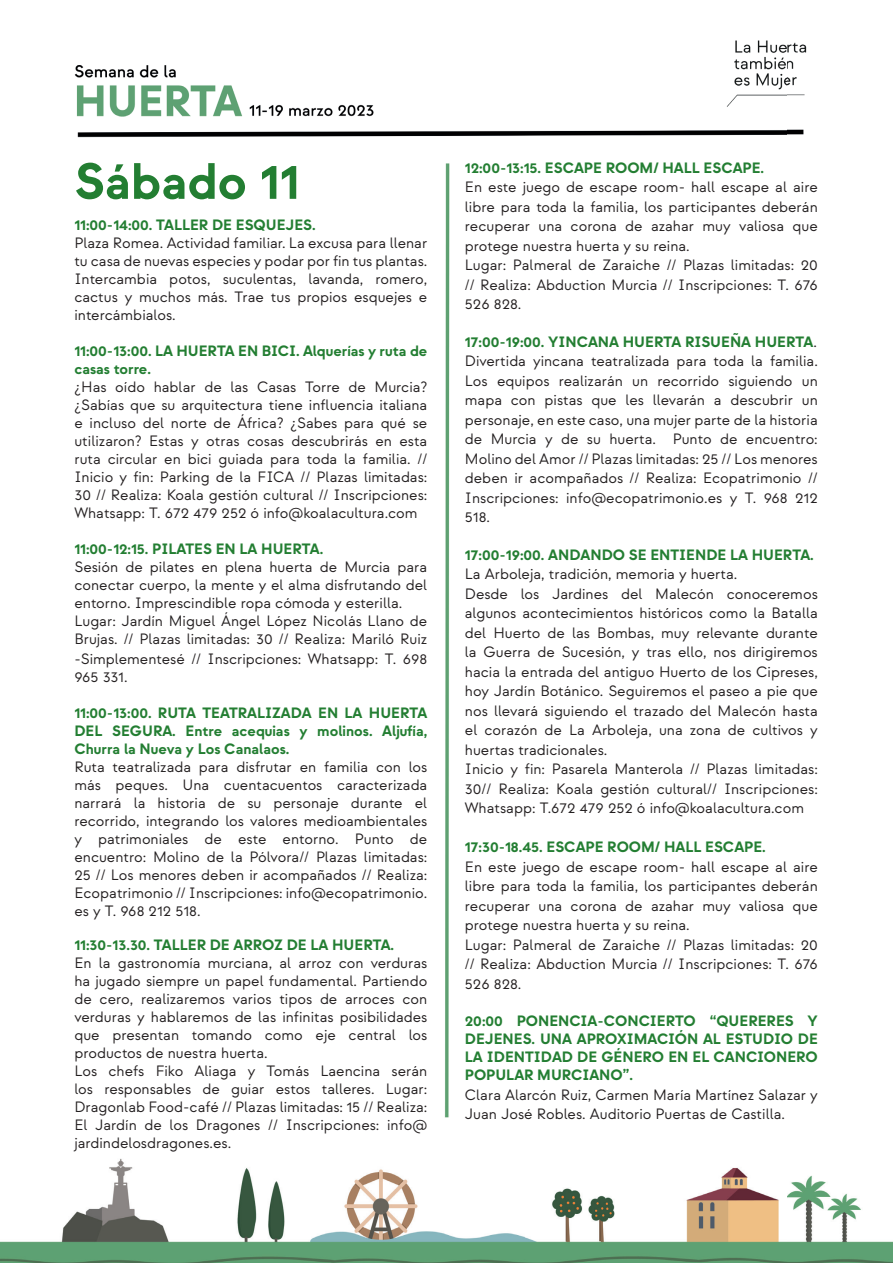
<style>
.page{position:relative;width:893px;height:1263px;background:#fff}
.page>*{position:absolute;margin:0;border:0;box-sizing:border-box;transform-origin:0 0}
.t1{font:700 51px "Strawford";color:#237e32}
.t2{font:15px/18px "Strawford";color:#231f20}
.t3{font:700 15px/18px "Strawford";color:#237e32;text-align:justify}
.s1{font-weight:700;color:#237e32}
</style>
<div class="page">
<img style="left:0;top:40px;width:893px;height:1223px">
<h1 class="t1" style="left:74px;top:150px;width:226px">Sábado 11</h1>
<p class="t3" style="left:74px;top:216px;width:243px">11:00-14:00. TALLER DE ESQUEJES.</p>
<p class="t2" style="left:74px;top:234px;width:354px;text-align:justify">Plaza Romea. Actividad familiar. La excusa para llenar tu casa de nuevas especies y podar por fin tus plantas.<br>Intercambia potos, suculentas, lavanda, romero, cactus y muchos más. Trae tus propios esquejes e intercámbialos.</p>
<p class="t3" style="left:74px;top:342px;width:354px">11:00-13:00. LA HUERTA EN BICI. Alquerías y ruta de casas torre.</p>
<p class="t2" style="left:74px;top:378px;width:354px;text-align:justify">¿Has oído hablar de las Casas Torre de Murcia? ¿Sabías que su arquitectura tiene influencia italiana e incluso del norte de África? ¿Sabes para qué se utilizaron? Estas y otras cosas descubrirás en esta ruta circular en bici guiada para toda la familia. // Inicio y fin: Parking de la FICA // Plazas limitadas:<br>30 // Realiza: Koala gestión cultural // Inscripciones:<br>Whatsapp: T. 672 479 252 ó info@koalacultura.com</p>
<p class="t3" style="left:74px;top:540px;width:250px">11:00-12:15. PILATES EN LA HUERTA.</p>
<p class="t2" style="left:74px;top:558px;width:354px">Sesión de pilates en plena huerta de Murcia para conectar cuerpo, la mente y el alma disfrutando del entorno. Imprescindible ropa cómoda y esterilla.<br>Lugar: Jardín Miguel Ángel López Nicolás Llano de Brujas. // Plazas limitadas: 30 // Realiza: Mariló Ruiz</p>
<p class="t2" style="left:74px;top:650px;width:354px">-Simplementesé // Inscripciones: Whatsapp: T. 698<br>965 331.</p>
<p class="t3" style="left:74px;top:704px;width:354px">11:00-13:00. RUTA TEATRALIZADA EN LA HUERTA DEL SEGURA. Entre acequias y molinos. Aljufía, Churra la Nueva y Los Canalaos.</p>
<p class="t2" style="left:74px;top:758px;width:354px;text-align:justify">Ruta teatralizada para disfrutar en familia con los más peques. Una cuentacuentos caracterizada narrará la historia de su personaje durante el recorrido, integrando los valores medioambientales y patrimoniales de este entorno. Punto de encuentro: Molino de la Pólvora// Plazas limitadas:<br>25 // Los menores deben ir acompañados // Realiza:<br>Ecopatrimonio // Inscripciones: info@ecopatrimonio. es y T. 968 212 518.</p>
<p class="t3" style="left:74px;top:936px;width:321px">11:30-13.30. TALLER DE ARROZ DE LA HUERTA.</p>
<p class="t2" style="left:74px;top:954px;width:354px">En la gastronomía murciana, al arroz con verduras ha jugado siempre un papel fundamental. Partiendo de cero, realizaremos varios tipos de arroces con verduras y hablaremos de las infinitas posibilidades que presentan tomando como eje central los productos de nuestra huerta.<br>Los chefs Fiko Aliaga y Tomás Laencina serán los responsables de guiar estos talleres. Lugar:<br>Dragonlab Food-café // Plazas limitadas: 15 // Realiza:<br>El Jardín de los Dragones // Inscripciones: info@ jardindelosdragones.es.</p>
<p class="t3" style="left:465px;top:159px;width:301px">12:00-13:15. ESCAPE ROOM/ HALL ESCAPE.</p>
<p class="t2" style="left:465px;top:177px;width:354px;line-height:19.5px">En este juego de escape room- hall escape al aire libre para toda la familia, los participantes deberán recuperar una corona de azahar muy valiosa que protege nuestra huerta y su reina.<br>Lugar: Palmeral de Zaraiche // Plazas limitadas: 20 // Realiza: Abduction Murcia // Inscripciones: T. 676<br>526 828.</p>
<p class="t2" style="left:465px;top:332px;width:354px;line-height:19.5px;text-align:justify"><span class="s1">17:00-19:00. YINCANA HUERTA RISUEÑA HUERTA</span>.<br>Divertida yincana teatralizada para toda la familia.<br>Los equipos realizarán un recorrido siguiendo un mapa con pistas que les llevarán a descubrir un personaje, en este caso, una mujer parte de la historia de Murcia y de su huerta. Punto de encuentro:<br>Molino del Amor // Plazas limitadas: 25 // Los menores deben ir acompañados // Realiza: Ecopatrimonio // Inscripciones: info@ecopatrimonio.es y T. 968 212<br>518.</p>
<p class="t3" style="left:465px;top:546px;width:350px">17:00-19:00. ANDANDO SE ENTIENDE LA HUERTA.</p>
<p class="t2" style="left:465px;top:564px;width:354px;line-height:19.5px">La Arboleja, tradición, memoria y huerta.<br>Desde los Jardines del Malecón conoceremos algunos acontecimientos históricos como la Batalla del Huerto de las Bombas, muy relevante durante la Guerra de Sucesión, y tras ello, nos dirigiremos hacia la entrada del antiguo Huerto de los Cipreses, hoy Jardín Botánico. Seguiremos el paseo a pie que nos llevará siguiendo el trazado del Malecón hasta el corazón de La Arboleja, una zona de cultivos y huertas tradicionales.<br>Inicio y fin: Pasarela Manterola // Plazas limitadas:<br>30// Realiza: Koala gestión cultural// Inscripciones:<br>Whatsapp: T.672 479 252 ó info@koalacultura.com</p>
<p class="t3" style="left:465px;top:838px;width:302px">17:30-18.45. ESCAPE ROOM/ HALL ESCAPE.</p>
<p class="t2" style="left:465px;top:857px;width:354px;line-height:19.5px">En este juego de escape room- hall escape al aire libre para toda la familia, los participantes deberán recuperar una corona de azahar muy valiosa que protege nuestra huerta y su reina.<br>Lugar: Palmeral de Zaraiche // Plazas limitadas: 20 // Realiza: Abduction Murcia // Inscripciones: T. 676<br>526 828.</p>
<p class="t3" style="left:465px;top:1012px;width:354px">20:00 PONENCIA-CONCIERTO “QUERERES Y DEJENES. UNA APROXIMACIÓN AL ESTUDIO DE LA IDENTIDAD DE GÉNERO EN EL CANCIONERO POPULAR MURCIANO”.</p>
<p class="t2" style="left:465px;top:1085px;width:354px;line-height:19.5px">Clara Alarcón Ruiz, Carmen María Martínez Salazar y<br>Juan José Robles. Auditorio Puertas de Castilla.</p>
</div>
